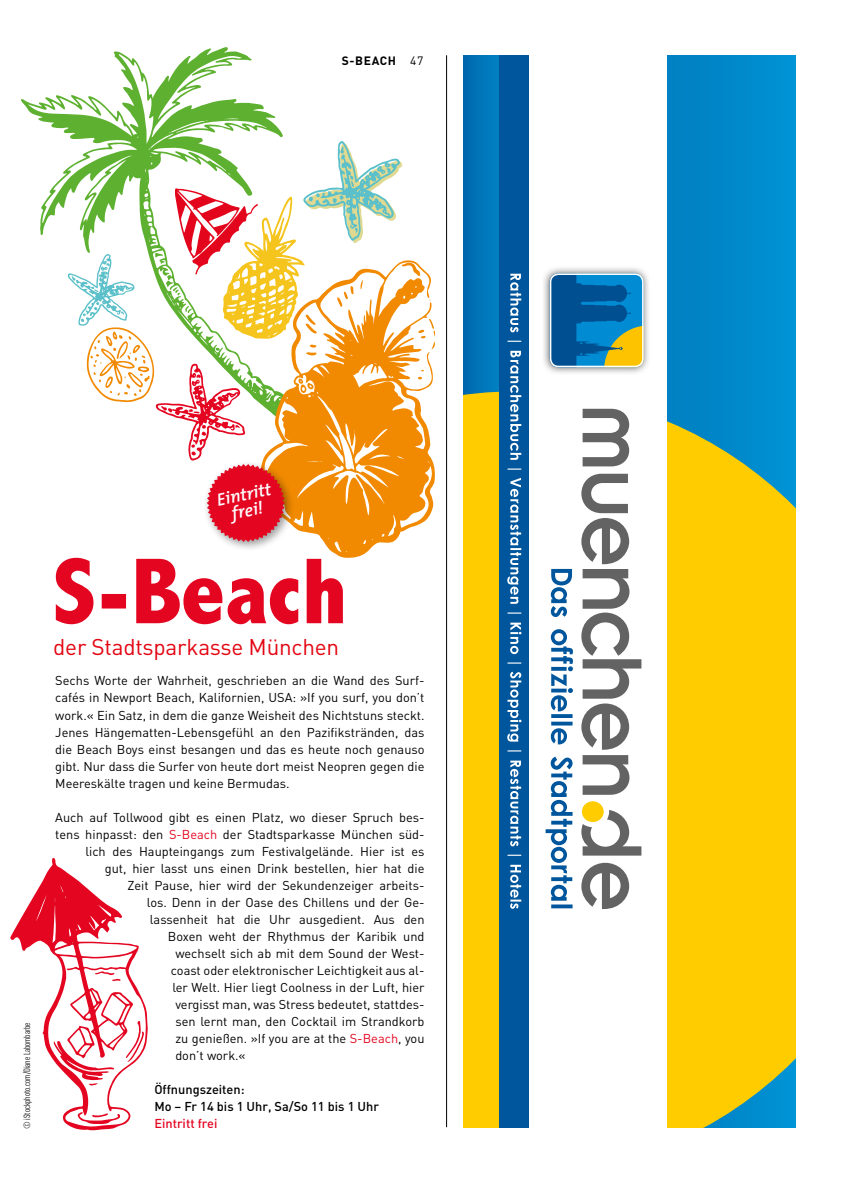
<style>
.page{position:relative;width:851px;height:1191px;background:#fff}
.page>*{position:absolute;margin:0;border:0;box-sizing:border-box;transform-origin:0 0}
.t1{font:22.5px "DIN";letter-spacing:-.01em;color:#e30613}
.t2{font:italic 600 17.55px/16.2px "The Mix";color:#fff;text-align:center}
.t3{font:12.75px/17px "DIN";color:#000;text-align:justify}
.t4{font:500 12.75px/17px "DIN";color:#000}
.t5{font:500 12.75px "DIN";color:#e40521}
.t6{font:700 12px "DIN";letter-spacing:.05em;color:#000}
.t7{font:9px "DIN Cond";color:#000}
.s1{font-weight:400}
.s2{color:#e40521}
</style>
<div class="page">
<hr style="left:446px;top:55px;width:1px;height:1072px;background:#000">
<svg style="left:463px;top:55px;width:36px;height:336px"></svg>
<div style="left:666px;top:55px;width:129px;height:1072px;background:#0088c9"></div>
<svg style="left:463px;top:391px;width:332px;height:736px;fill:#fc0"></svg>
<div style="left:528px;top:55px;width:138px;height:1072px;background:#fff"></div>
<div style="left:499px;top:55px;width:30px;height:1072px;background:#00569d"></div>
<img style="left:543px;top:268px;width:106px;height:105px">
<svg style="left:549px;top:273px;width:94px;height:94px"></svg>
<div style="left:549px;top:273px;width:94px;height:94px;border:2px solid #fff;border-radius:8px"></div>
<svg style="left:582px;top:409px;width:47px;height:57px"></svg>
<svg style="left:581px;top:862px;width:48px;height:47px"></svg>
<svg style="left:581px;top:810px;width:60px;height:45px"></svg>
<div style="left:582px;top:801px;width:21px;height:21px;background:#fc0;border-radius:50%"></div>
<svg style="left:581px;top:474px;width:60px;height:275px"></svg>
<svg style="left:582px;top:755px;width:47px;height:40px"></svg>
<svg style="left:545px;top:569px;width:28px;height:339px"></svg>
<svg style="left:507px;top:274px;width:14px;height:634px"></svg>
<svg style="left:21px;top:47px;width:262px;height:188px"></svg>
<svg style="left:324px;top:542px;width:68px;height:16px"></svg>
<svg style="left:10px;top:858px;width:138px;height:272px"></svg>
<div style="left:202px;top:460px;width:93px;height:92px;background:#000;opacity:.4"></div>
<svg style="left:67px;top:140px;width:368px;height:402px"></svg>
<svg style="left:56px;top:558px;width:287px;height:66px"></svg>
<p class="t6" style="left:342px;top:53px;width:83px">S-BEACH <span class="s1">47</span></p>
<h2 class="t2" style="left:215px;top:492px;width:57px;rotate:-12deg">Eintritt frei!</h2>
<p class="t7" style="left:22px;top:1129px;width:108px;rotate:-90deg">© iStockphoto.com/Diane Labombarbe</p>
<h1 class="t1" style="left:53px;top:633px;width:287px">der Stadtsparkasse München</h1>
<p class="t3" style="left:55px;top:672px;width:371px">Sechs Worte der Wahrheit, geschrieben an die Wand des Surf&shy;cafés in Newport Beach, Kalifornien, USA: »If you surf, you don’t work.« Ein Satz, in dem die ganze Weisheit des Nichtstuns steckt.<br>Jenes Hängematten-Lebensgefühl an den Pazifikstränden, das die Beach Boys einst besangen und das es heute noch genauso gibt. Nur dass die Surfer von heute dort meist Neopren gegen die Meereskälte tragen und keine Bermudas.</p>
<p class="t3" style="left:55px;top:808px;width:370px">Auch auf Tollwood gibt es einen Platz, wo dieser Spruch bes-</p>
<p class="t3" style="left:55px;top:825px;width:371px">tens hinpasst: den <span class="s2">S-Beach</span> der Stadtsparkasse München süd-</p>
<p class="t3" style="left:85px;top:842px;width:341px">lich des Haupteingangs zum Festivalgelände. Hier ist es</p>
<p class="t3" style="left:105px;top:859px;width:321px">gut, hier lasst uns einen Drink bestellen, hier hat die</p>
<p class="t3" style="left:127px;top:876px;width:298px">Zeit Pause, hier wird der Sekundenzeiger arbeits-</p>
<p class="t3" style="left:147px;top:893px;width:279px">los. Denn in der Oase des Chillens und der Ge-</p>
<p class="t3" style="left:150px;top:910px;width:276px">lassenheit hat die Uhr ausgedient. Aus den</p>
<p class="t3" style="left:168px;top:927px;width:258px">Boxen weht der Rhythmus der Karibik und</p>
<p class="t3" style="left:175px;top:944px;width:251px">wechselt sich ab mit dem Sound der West-</p>
<p class="t3" style="left:171px;top:961px;width:255px">coast oder elektronischer Leichtigkeit aus al-</p>
<p class="t3" style="left:172px;top:978px;width:254px">ler Welt. Hier liegt Coolness in der Luft, hier</p>
<p class="t3" style="left:175px;top:995px;width:251px">vergisst man, was Stress bedeutet, stattdes-</p>
<p class="t3" style="left:175px;top:1012px;width:251px">sen lernt man, den Cocktail im Strandkorb</p>
<p class="t3" style="left:175px;top:1029px;width:250px">zu genießen. »If you are at the <span class="s2">S-Beach</span>, you</p>
<p class="t3" style="left:175px;top:1046px;width:72px">don’t work.«</p>
<p class="t4" style="left:154px;top:1080px;width:226px">Öffnungszeiten:<br>Mo – Fr 14 bis 1 Uhr, Sa/So 11 bis 1 Uhr</p>
<p class="t5" style="left:154px;top:1115px;width:65px">Eintritt frei</p>
</div>
